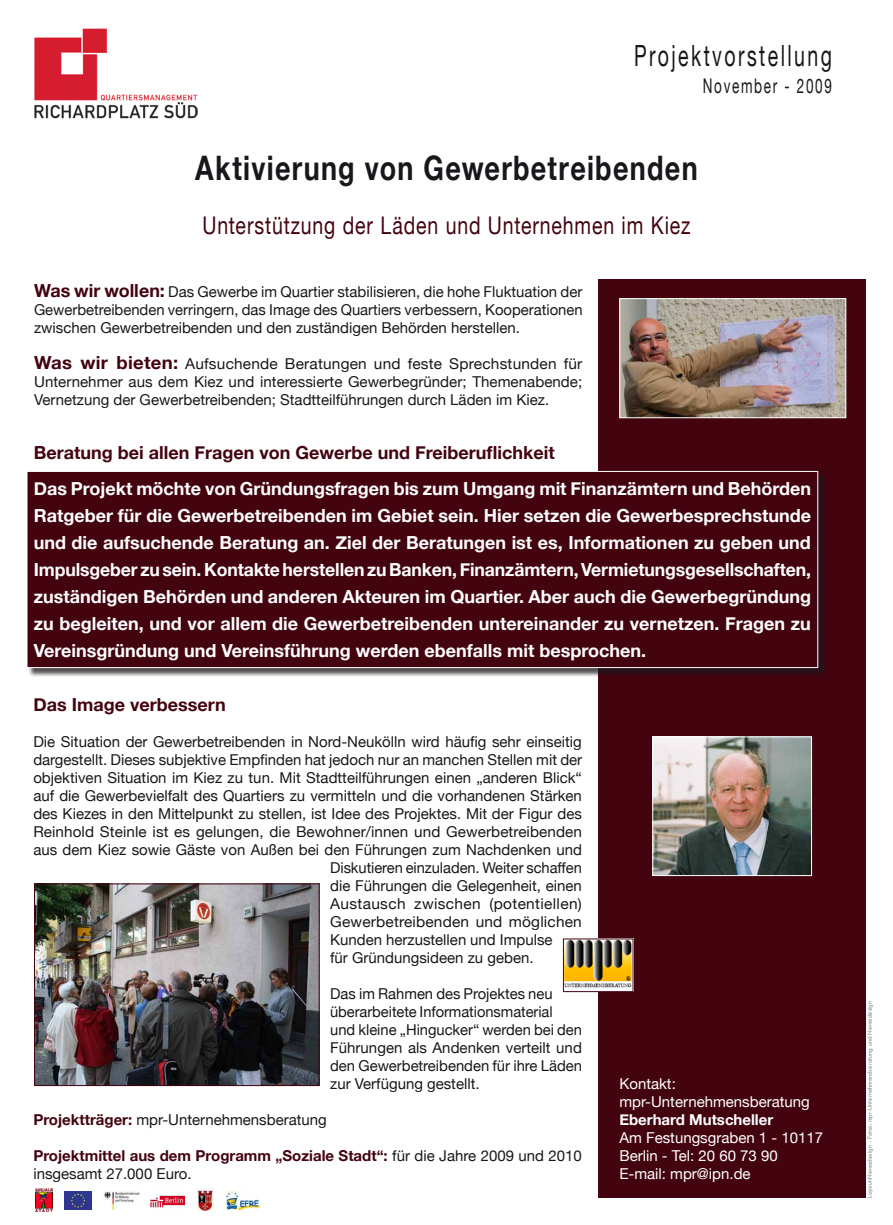
<style>
.page{position:relative;width:893px;height:1225px;background:#fff}
.page>*{position:absolute;margin:0;border:0;box-sizing:border-box;transform-origin:0 0}
.t1{font:700 33.75px "Helvetica Neue";letter-spacing:.045em;color:#1a171c;scale:.8 1}
.t2{font:29.25px "Helvetica Neue";letter-spacing:.125em;color:#1a171c;scale:.67 1}
.t3{font:24.38px "Helvetica Neue";letter-spacing:.04em;color:#430410;scale:.8 1}
.t4{font:20.25px "Helvetica Neue";letter-spacing:.125em;color:#1a171c;scale:.67 1}
.t5{font:700 18px/27px "Helvetica Neue";color:#fff;text-align:justify}
.t6{font:700 18px "Helvetica Neue";color:#430410}
.t7{font:15px/18px "Helvetica Neue";color:#1a171c;text-align:justify}
.t8{font:15px/18px "Helvetica Neue";color:#fff}
.t9{font:700 15px/18px "Helvetica Neue";color:#430410}
.t10{font:15px "Helvetica Neue";letter-spacing:.02em;color:#1a171c}
.t11{font:700 15px "Helvetica Neue";color:#fff}
.t12{font:6.75px "Tw Cen";color:#87888a}
.s1{font-weight:700;font-size:18px;color:#430410}
.s2{font-weight:700;color:#430410}
.s3{font-weight:400;color:#1a171c}
</style>
<div class="page">
<div style="left:598px;top:279px;width:268px;height:919px;background:#430410"></div>
<img style="left:34px;top:28px;width:163px;height:91px">
<div style="left:28px;top:472px;width:799px;height:205px;background:#1a171c;opacity:.75"></div>
<div style="left:27px;top:471px;width:791px;height:196px;background:#430410"></div>
<div style="left:27px;top:471px;width:791px;height:197px;border:1px solid #fff"></div>
<img style="left:565px;top:940px;width:66px;height:49px">
<img style="left:621px;top:300px;width:223px;height:116px">
<div style="left:619px;top:298px;width:227px;height:120px;border:1px solid #fff"></div>
<img style="left:654px;top:738px;width:156px;height:136px">
<div style="left:652px;top:736px;width:160px;height:140px;border:1px solid #fff"></div>
<img style="left:36px;top:885px;width:282px;height:199px">
<div style="left:34px;top:883px;width:286px;height:203px;border:1px solid #430410"></div>
<img style="left:35px;top:1188px;width:17px;height:23px">
<img style="left:65px;top:1191px;width:26px;height:18px">
<img style="left:104px;top:1191px;width:35px;height:18px">
<img style="left:150px;top:1193px;width:34px;height:15px">
<img style="left:197px;top:1188px;width:16px;height:23px">
<img style="left:226px;top:1191px;width:34px;height:18px">
<h2 class="t2" style="left:634px;top:38px;width:297px">Projektvorstellung</h2>
<h3 class="t4" style="left:703px;top:74px;width:194px">November - 2009</h3>
<h1 class="t1" style="left:195px;top:147px;width:630px">Aktivierung von Gewerbetreibenden</h1>
<h3 class="t3" style="left:203px;top:211px;width:611px">Unterstützung der Läden und Unternehmen im Kiez</h3>
<p class="t7" style="left:34px;top:282px;width:550px"><span class="s1">Was wir wollen:</span> Das Gewerbe im Quartier stabilisieren, die hohe Fluktuation der Gewerbetreibenden verringern, das Image des Quartiers verbessern, Kooperationen zwischen Gewerbetreibenden und den zuständigen Behörden herstellen.</p>
<p class="t7" style="left:34px;top:354px;width:550px"><span class="s1">Was wir bieten:</span> Aufsuchende Beratungen und feste Sprechstunden für Unternehmer aus dem Kiez und interessierte Gewerbegründer; Themenabende; Vernetzung der Gewerbetreibenden; Stadtteilführungen durch Läden im Kiez.</p>
<p class="t6" style="left:34px;top:441px;width:522px">Beratung bei allen Fragen von Gewerbe und Freiberuflichkeit</p>
<p class="t5" style="left:34px;top:475px;width:779px">Das Projekt möchte von Gründungsfragen bis zum Umgang mit Finanzämtern und Behörden Ratgeber für die Gewerbetreibenden im Gebiet sein. Hier setzen die Gewerbesprechstunde und die aufsuchende Beratung an. Ziel der Beratungen ist es, Informationen zu geben und Impulsgeber zu sein. Kontakte herstellen zu Banken, Finanzämtern, Vermietungsgesellschaften, zuständigen Behörden und anderen Akteuren im Quartier. Aber auch die Gewerbegründung zu begleiten, und vor allem die Gewerbetreibenden untereinander zu vernetzen. Fragen zu Vereinsgründung und Vereinsführung werden ebenfalls mit besprochen.</p>
<p class="t6" style="left:33px;top:693px;width:194px">Das Image verbessern</p>
<p class="t7" style="left:33px;top:732px;width:550px">Die Situation der Gewerbetreibenden in Nord-Neukölln wird häufig sehr einseitig</p>
<p class="t7" style="left:33px;top:750px;width:550px">dargestellt. Dieses subjektive Empfinden hat jedoch nur an manchen Stellen mit der</p>
<p class="t7" style="left:33px;top:768px;width:550px">objektiven Situation im Kiez zu tun. Mit Stadtteilführungen einen „anderen Blick“</p>
<p class="t7" style="left:33px;top:786px;width:550px">auf die Gewerbevielfalt des Quartiers zu vermitteln und die vorhandenen Stärken</p>
<p class="t7" style="left:33px;top:804px;width:550px">des Kiezes in den Mittelpunkt zu stellen, ist Idee des Projektes. Mit der Figur des</p>
<p class="t7" style="left:33px;top:822px;width:550px">Reinhold Steinle ist es gelungen, die Bewohner/innen und Gewerbetreibenden</p>
<p class="t7" style="left:33px;top:840px;width:550px">aus dem Kiez sowie Gäste von Außen bei den Führungen zum Nachdenken und</p>
<p class="t7" style="left:330px;top:858px;width:253px">Diskutieren einzuladen. Weiter schaffen</p>
<p class="t7" style="left:330px;top:876px;width:253px">die Führungen die Gelegenheit, einen</p>
<p class="t10" style="left:330px;top:895px;width:253px">Austausch zwischen (potentiellen)</p>
<p class="t7" style="left:330px;top:912px;width:253px">Gewerbetreibenden und möglichen</p>
<p class="t7" style="left:330px;top:930px;width:224px">Kunden herzustellen und Impulse</p>
<p class="t7" style="left:330px;top:948px;width:205px">für Gründungsideen zu geben.</p>
<p class="t7" style="left:330px;top:984px;width:253px;text-align:left">Das im Rahmen des Projektes neu überarbeitete Informationsmaterial<br>und kleine „Hingucker“ werden bei den Führungen als Andenken verteilt und den Gewerbetreibenden für ihre Läden zur Verfügung gestellt.</p>
<p class="t7" style="left:33px;top:1110px;width:295px"><span class="s2">Projektträger:</span> mpr-Unternehmensberatung</p>
<p class="t9" style="left:33px;top:1146px;width:550px">Projektmittel aus dem Programm „Soziale Stadt“: <span class="s3">für die Jahre 2009 und 2010 insgesamt 27.000 Euro.</span></p>
<p class="t8" style="left:619px;top:1074px;width:192px">Kontakt: mpr-Unternehmensberatung</p>
<p class="t11" style="left:619px;top:1110px;width:155px">Eberhard Mutscheller</p>
<p class="t8" style="left:619px;top:1128px;width:205px">Am Festungsgraben 1 - 10117<br>Berlin - Tel: 20 60 73 90<br>E-mail: mpr@ipn.de</p>
<p class="t12" style="left:865px;top:1198px;width:199px;rotate:-90deg">Layout:Nevesdesign - Fotos: mpr-Unternehmensberatung und Nevesdesign</p>
</div>
